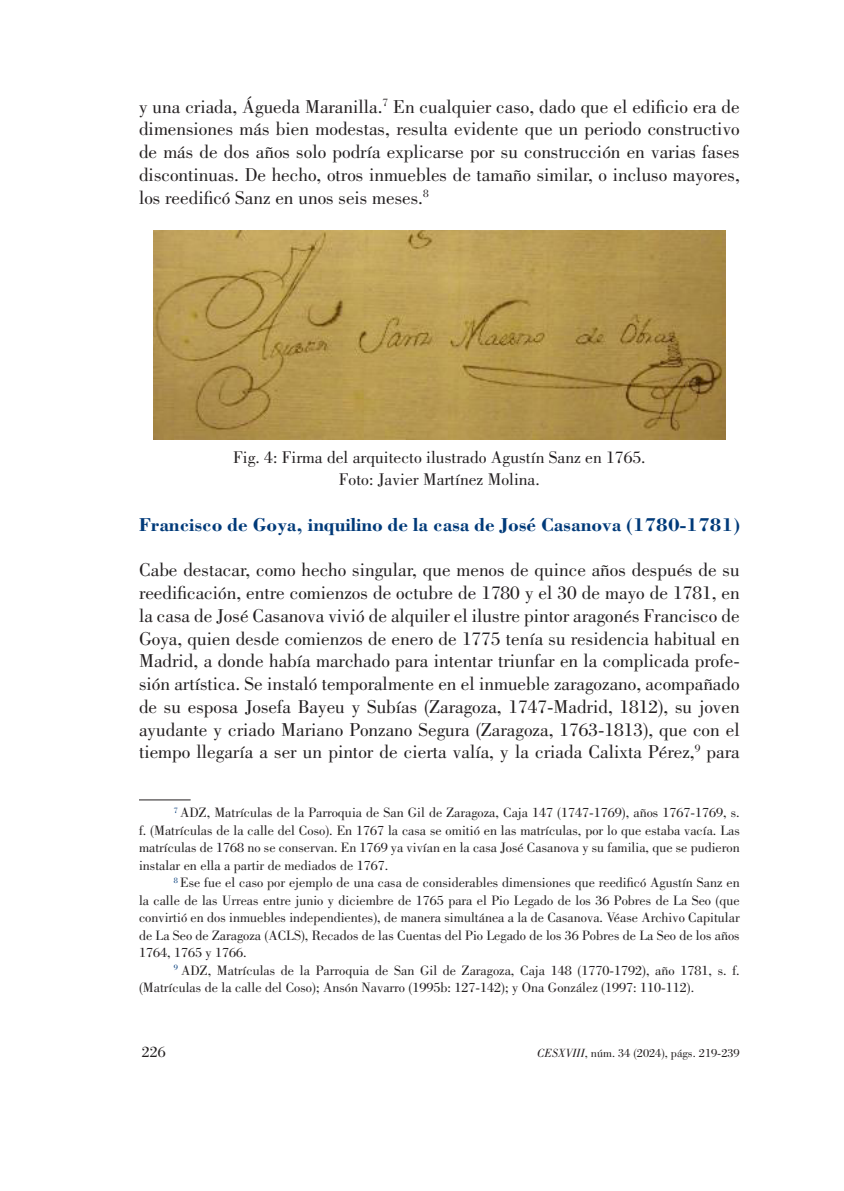
<style>
.page{position:relative;width:844px;height:1191px;background:#fff}
.page>*{position:absolute;margin:0;border:0;box-sizing:border-box;transform-origin:0 0}
.t1{font:19.25px/22.8px "Bodoni Std";color:#231f20;text-align:justify}
.t2{font:700 19.25px "Bodoni Std";color:#003a79}
.t3{font:17.5px/22.8px "Bodoni Std";color:#231f20;text-align:center}
.t4{font:15.75px "Bodoni Std";color:#231f20}
.t5{font:14px/17.5px "Bodoni Std";color:#231f20;text-align:justify}
.t6{font:12.25px "Bodoni Std";color:#231f20}
.s1{font-style:italic}
</style>
<div class="page">
<img style="left:153px;top:231px;width:572px;height:209px">
<hr style="left:139px;top:799px;width:51px;height:1px;background:#231f20">
<p class="t1" style="left:139px;top:95px;width:602px">y una criada, Águeda Maranilla.<sup>7</sup> En cualquier caso, dado que el edificio era de dimensiones más bien modestas, resulta evidente que un periodo constructivo de más de dos años solo podría explicarse por su construcción en varias fases discontinuas. De hecho, otros inmuebles de tamaño similar, o incluso mayores, los reedificó Sanz en unos seis meses.<sup>8</sup></p>
<p class="t3" style="left:233px;top:445px;width:414px">Fig. 4: Firma del arquitecto ilustrado Agustín Sanz en 1765.<br>Foto: Javier Martínez Molina.</p>
<p class="t2" style="left:139px;top:512px;width:602px">Francisco de Goya, inquilino de la casa de José Casanova (1780-1781)</p>
<p class="t1" style="left:139px;top:559px;width:602px">Cabe destacar, como hecho singular, que menos de quince años después de su reedificación, entre comienzos de octubre de 1780 y el 30 de mayo de 1781, en la casa de José Casanova vivió de alquiler el ilustre pintor aragonés Francisco de Goya, quien desde comienzos de enero de 1775 tenía su residencia habitual en Madrid, a donde había marchado para intentar triunfar en la complicada profe&shy;sión artística. Se instaló temporalmente en el inmueble zaragozano, acompañado de su esposa Josefa Bayeu y Subías (Zaragoza, 1747-Madrid, 1812), su joven ayudante y criado Mariano Ponzano Segura (Zaragoza, 1763-1813), que con el tiempo llegaría a ser un pintor de cierta valía, y la criada Calixta Pérez,<sup>9</sup> para</p>
<p class="t5" style="left:139px;top:804px;width:602px;text-indent:35px"><sup>7</sup> ADZ, Matrículas de la Parroquia de San Gil de Zaragoza, Caja 147 (1747-1769), años 1767-1769, s. f. (Matrículas de la calle del Coso). En 1767 la casa se omitió en las matrículas, por lo que estaba vacía. Las matrículas de 1768 no se conservan. En 1769 ya vivían en la casa José Casanova y su familia, que se pudieron instalar en ella a partir de mediados de 1767.</p>
<p class="t5" style="left:139px;top:874px;width:602px;text-indent:35px"><sup>8</sup> Ese fue el caso por ejemplo de una casa de considerables dimensiones que reedificó Agustín Sanz en la calle de las Urreas entre junio y diciembre de 1765 para el Pio Legado de los 36 Pobres de La Seo (que convirtió en dos inmuebles independientes), de manera simultánea a la de Casanova. Véase Archivo Capitular de La Seo de Zaragoza (ACLS), Recados de las Cuentas del Pio Legado de los 36 Pobres de La Seo de los años 1764, 1765 y 1766.</p>
<p class="t5" style="left:139px;top:961px;width:602px;text-indent:35px"><sup>9</sup> ADZ, Matrículas de la Parroquia de San Gil de Zaragoza, Caja 148 (1770-1792), año 1781, s. f. (Matrículas de la calle del Coso); Ansón Navarro (1995b: 127-142); y Ona González (1997: 110-112).</p>
<p class="t4" style="left:142px;top:1043px;width:25px">226</p>
<p class="t6" style="left:537px;top:1046px;width:204px"><span class="s1">CESXVIII</span>, núm. 34 (2024), págs. 219-239</p>
</div>
